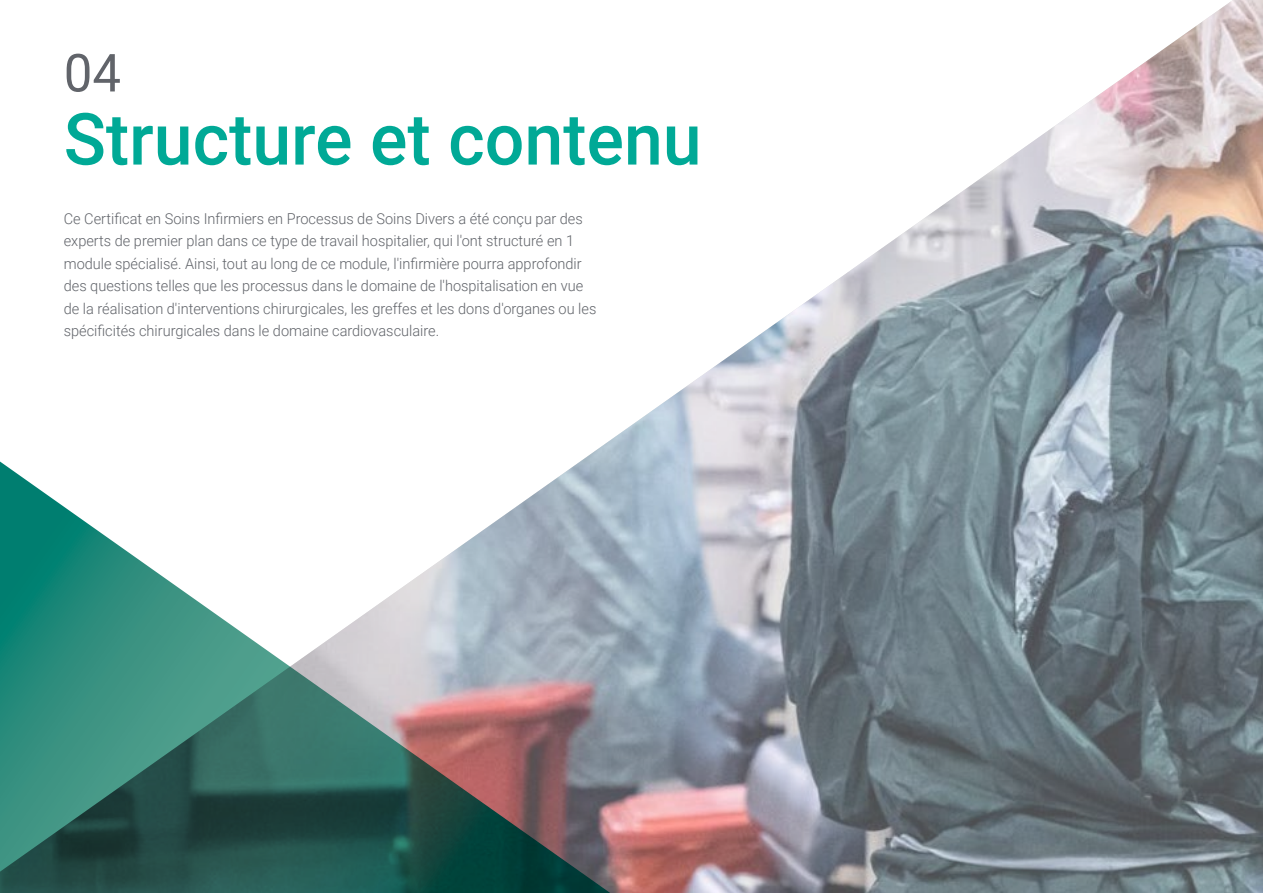
<style>
.page{position:relative;width:1263px;height:893px;background:#fff}
.page>*{position:absolute;margin:0;border:0;box-sizing:border-box;transform-origin:0 0}
.t1{font:500 72px "Roboto";color:#00a996}
.t2{font:52.5px "Roboto";color:#61646a}
.t3{font:300 15px/22.5px "Roboto";color:#61646a}
</style>
<div class="page">
<img style="left:602px;top:0;width:661px;height:893px">
<svg style="left:0;top:446px;width:640px;height:447px"></svg>
<h2 class="t2" style="left:64px;top:36px;width:59px">04</h2>
<h1 class="t1" style="left:64px;top:89px;width:639px">Structure et contenu</h1>
<p class="t3" style="left:64px;top:207px;width:534px">Ce Certificat en Soins Infirmiers en Processus de Soins Divers a été conçu par des experts de premier plan dans ce type de travail hospitalier, qui l'ont structuré en 1 module spécialisé. Ainsi, tout au long de ce module, l'infirmière pourra approfondir des questions telles que les processus dans le domaine de l'hospitalisation en vue de la réalisation d'interventions chirurgicales, les greffes et les dons d'organes ou les spécificités chirurgicales dans le domaine cardiovasculaire.</p>
</div>
